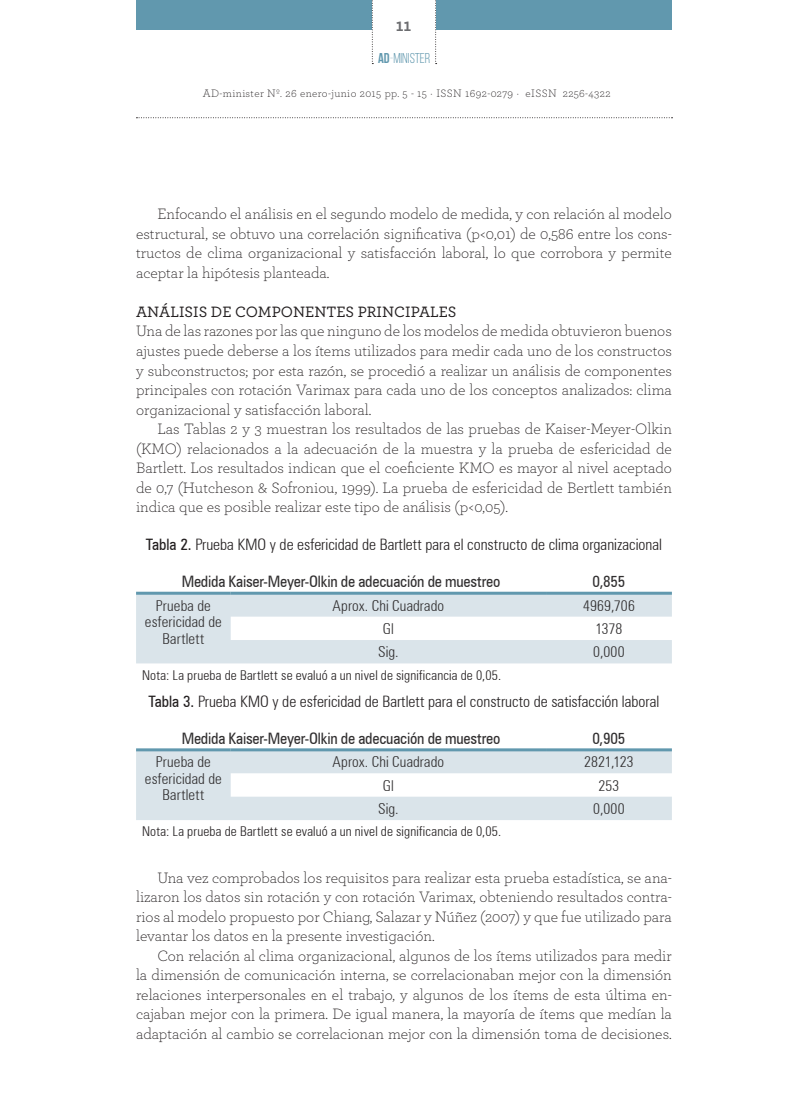
<style>
.page{position:relative;width:808px;height:1106px;background:#fff}
.page>*{position:absolute;margin:0;border:0;box-sizing:border-box;transform-origin:0 0}
.t1{font:700 18px "Archer Pro";color:#6c6d70}
.Texto_corido_con_san{font:300 15.75px/19.5px "Archer Pro";color:#231f20;text-align:justify}
.Texto_corrido_sin_sa{font:300 15.75px/19.5px "Archer Pro";color:#231f20;text-align:justify}
.titulo_imagen{font:300 condensed 15.75px "Zurich BT";color:#231f20}
.titulos_en_tabla{font:condensed 15.75px "Zurich BT";letter-spacing:-.015em;color:#312f30}
.SUBTITULO{font:500 15.75px "Archer Pro";color:#231f20}
.texto_tabla{font:300 condensed 15px/16.5px "Zurich BT";letter-spacing:.01em;color:#312f30;text-align:center}
.t2{font:14.25px "Bebas Neue";color:#6198ae}
.Fuente{font:300 condensed 13.5px "Zurich BT";letter-spacing:.01em;color:#231f20}
.t3{font:300 11.25px "Archer Pro";letter-spacing:.035em;color:#231f20}
.s1{font-weight:700}
.s2{font-weight:300}
.s3{font-weight:400}
</style>
<div class="page">
<svg style="left:136px;top:117px;width:536px;height:1px"></svg>
<div style="left:136px;top:0;width:236px;height:30px;background:#6198ae"></div>
<svg style="left:435px;top:0;width:2px;height:64px"></svg>
<svg style="left:372px;top:0;width:1px;height:64px"></svg>
<div style="left:436px;top:0;width:236px;height:30px;background:#6198ae"></div>
<svg style="left:136px;top:594px;width:536px;height:69px;fill:#dae4ea"></svg>
<hr style="left:136px;top:591px;width:95px;height:3px;background:#6198ae">
<hr style="left:231px;top:591px;width:315px;height:3px;background:#6198ae">
<hr style="left:546px;top:591px;width:126px;height:3px;background:#6198ae">
<svg style="left:136px;top:751px;width:536px;height:69px;fill:#dae4ea"></svg>
<hr style="left:136px;top:748px;width:95px;height:3px;background:#6198ae">
<hr style="left:231px;top:748px;width:315px;height:3px;background:#6198ae">
<hr style="left:546px;top:748px;width:126px;height:3px;background:#6198ae">
<p class="t1" style="left:396px;top:10px;width:17px">11</p>
<p class="t2" style="left:378px;top:51px;width:54px"><span class="s1">AD</span><span class="s2">-</span>MINISTER</p>
<p class="t3" style="left:203px;top:86px;width:409px">AD-minister Nº. 26 enero-junio 2015 pp. 5 - 15 · ISSN 1692-0279 · eISSN 2256-4322</p>
<p class="Texto_corido_con_san" style="left:136px;top:204px;width:537px;text-indent:21px">Enfocando el análisis en el segundo modelo de medida, y con relación al modelo estructural, se obtuvo una correlación significativa (p&lt;0,01) de 0,586 entre los cons&shy;tructos de clima organizacional y satisfacción laboral, lo que corrobora y permite aceptar la hipótesis planteada.</p>
<p class="SUBTITULO" style="left:136px;top:300px;width:322px">ANÁLISIS DE COMPONENTES PRINCIPALES</p>
<p class="Texto_corrido_sin_sa" style="left:136px;top:321px;width:537px">Una de las razones por las que ninguno de los modelos de medida obtuvieron buenos ajustes puede deberse a los ítems utilizados para medir cada uno de los constructos y subconstructos; por esta razón, se procedió a realizar un análisis de componentes principales con rotación Varimax para cada uno de los conceptos analizados: clima organizacional y satisfacción laboral.</p>
<p class="Texto_corido_con_san" style="left:136px;top:418px;width:537px;text-indent:21px">Las Tablas 2 y 3 muestran los resultados de las pruebas de Kaiser-Meyer-Olkin (KMO) relacionados a la adecuación de la muestra y la prueba de esfericidad de Bartlett. Los resultados indican que el coeficiente KMO es mayor al nivel aceptado de 0,7 (Hutcheson &amp; Sofroniou, 1999). La prueba de esfericidad de Bertlett también indica que es posible realizar este tipo de análisis (p&lt;0,05).</p>
<p class="titulo_imagen" style="left:146px;top:535px;width:518px"><span class="s3">Tabla 2.</span> Prueba KMO y de esfericidad de Bartlett para el constructo de clima organizacional</p>
<p class="titulos_en_tabla" style="left:182px;top:572px;width:320px">Medida Kaiser-Meyer-Olkin de adecuación de muestreo</p>
<p class="titulos_en_tabla" style="left:592px;top:572px;width:34px">0,855</p>
<p class="texto_tabla" style="left:145px;top:597px;width:78px">Prueba de esfericidad de<br>Bartlett</p>
<p class="texto_tabla" style="left:333px;top:597px;width:113px">Aprox. Chi Cuadrado</p>
<p class="texto_tabla" style="left:583px;top:597px;width:53px">4969,706</p>
<p class="texto_tabla" style="left:383px;top:620px;width:12px">Gl</p>
<p class="texto_tabla" style="left:595px;top:620px;width:28px">1378</p>
<p class="texto_tabla" style="left:378px;top:643px;width:22px">Sig.</p>
<p class="texto_tabla" style="left:593px;top:643px;width:33px">0,000</p>
<p class="Fuente" style="left:142px;top:666px;width:361px">Nota: La prueba de Bartlett se evaluó a un nivel de significancia de 0,05.</p>
<p class="titulo_imagen" style="left:149px;top:692px;width:512px"><span class="s3">Tabla 3.</span> Prueba KMO y de esfericidad de Bartlett para el constructo de satisfacción laboral</p>
<p class="titulos_en_tabla" style="left:182px;top:728px;width:320px">Medida Kaiser-Meyer-Olkin de adecuación de muestreo</p>
<p class="titulos_en_tabla" style="left:592px;top:728px;width:34px">0,905</p>
<p class="texto_tabla" style="left:145px;top:753px;width:78px">Prueba de esfericidad de<br>Bartlett</p>
<p class="texto_tabla" style="left:333px;top:753px;width:113px">Aprox. Chi Cuadrado</p>
<p class="texto_tabla" style="left:584px;top:753px;width:51px">2821,123</p>
<p class="texto_tabla" style="left:383px;top:777px;width:12px">Gl</p>
<p class="texto_tabla" style="left:598px;top:777px;width:23px">253</p>
<p class="texto_tabla" style="left:378px;top:800px;width:22px">Sig.</p>
<p class="texto_tabla" style="left:593px;top:800px;width:33px">0,000</p>
<p class="Fuente" style="left:142px;top:823px;width:361px">Nota: La prueba de Bartlett se evaluó a un nivel de significancia de 0,05.</p>
<p class="Texto_corido_con_san" style="left:136px;top:867px;width:537px;text-indent:21px">Una vez comprobados los requisitos para realizar esta prueba estadística, se ana&shy;lizaron los datos sin rotación y con rotación Varimax, obteniendo resultados contra&shy;rios al modelo propuesto por Chiang, Salazar y Núñez (2007) y que fue utilizado para levantar los datos en la presente investigación.</p>
<p class="Texto_corido_con_san" style="left:136px;top:945px;width:537px;text-indent:21px">Con relación al clima organizacional, algunos de los ítems utilizados para medir la dimensión de comunicación interna, se correlacionaban mejor con la dimensión relaciones interpersonales en el trabajo, y algunos de los ítems de esta última en&shy;cajaban mejor con la primera. De igual manera, la mayoría de ítems que medían la adaptación al cambio se correlacionan mejor con la dimensión toma de decisiones.</p>
</div>
